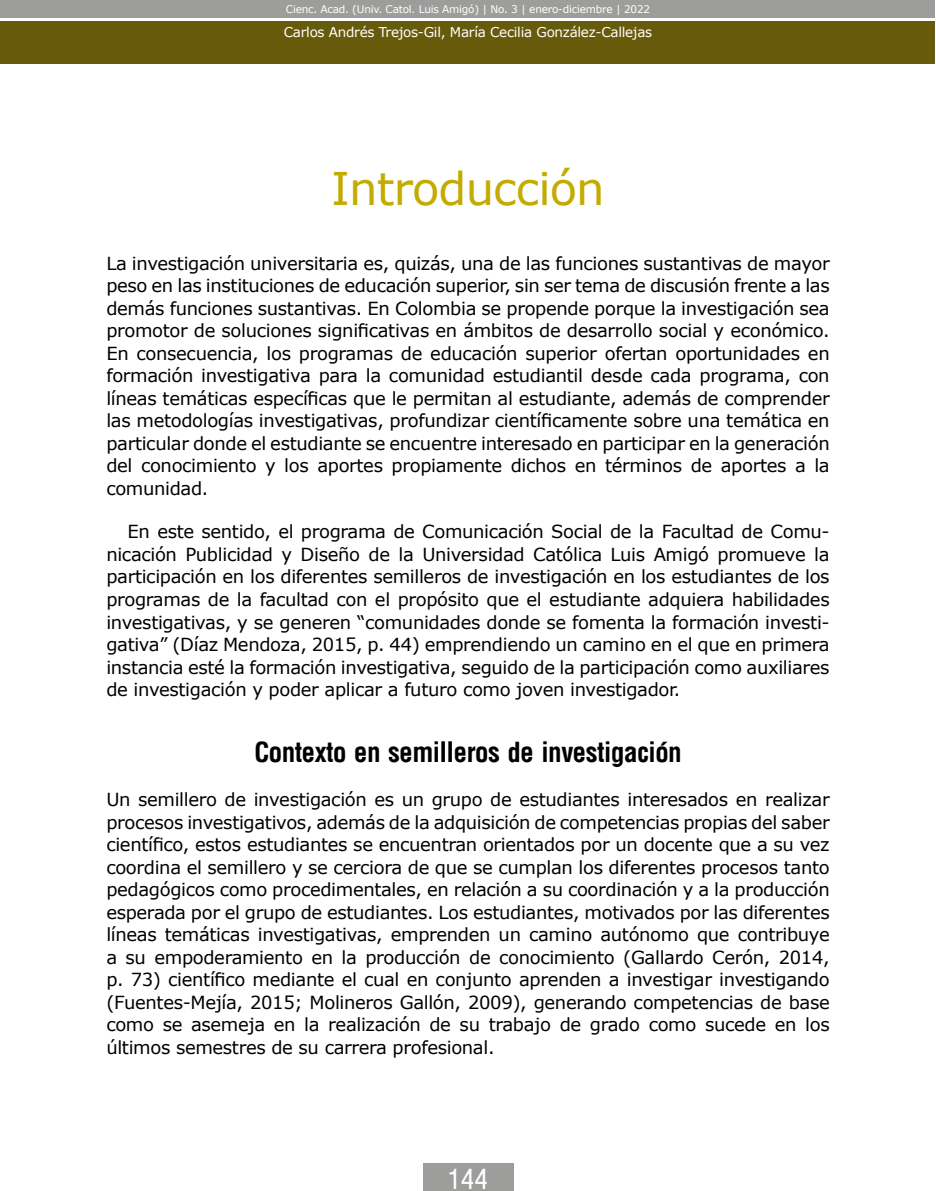
<style>
.page{position:relative;width:936px;height:1191px;background:#fff}
.page>*{position:absolute;margin:0;border:0;box-sizing:border-box;transform-origin:0 0}
.t1{font:45px "Verdana";letter-spacing:-.02em;color:#c4ab00}
.t2{font:700 condensed 27px "Arena";letter-spacing:-.02em;color:#000}
.t3{font:27px "Arena Condensed";color:#fff}
.t4{font:18px/22.5px "Verdana";letter-spacing:-.02em;color:#000;text-align:justify}
.t5{font:13.5px "Verdana";letter-spacing:-.02em;color:#fff}
.t6{font:10.5px "Verdana";letter-spacing:-.02em;color:#fff}
</style>
<div class="page">
<div style="left:0;top:21px;width:934px;height:43px;background:#685a0b"></div>
<div style="left:0;top:0;width:934px;height:18px;background:#9d9d9c"></div>
<div style="left:423px;top:1163px;width:90px;height:28px;background:#9d9d9c"></div>
<p class="t6" style="left:286px;top:2px;width:366px">Cienc. Acad. (Univ. Catol. Luis Amigó) | No. 3 | enero-diciembre | 2022</p>
<p class="t5" style="left:284px;top:23px;width:370px">Carlos Andrés Trejos-Gil, María Cecilia González-Callejas</p>
<h1 class="t1" style="left:331px;top:157px;width:275px">Introducción</h1>
<p class="t4" style="left:106px;top:252px;width:724px">La investigación universitaria es, quizás, una de las funciones sustantivas de mayor peso en las instituciones de educación superior, sin ser tema de discusión frente a las demás funciones sustantivas. En Colombia se propende porque la investigación sea promotor de soluciones significativas en ámbitos de desarrollo social y económico.<br>En consecuencia, los programas de educación superior ofertan oportunidades en formación investigativa para la comunidad estudiantil desde cada programa, con líneas temáticas específicas que le permitan al estudiante, además de comprender las metodologías investigativas, profundizar científicamente sobre una temática en particular donde el estudiante se encuentre interesado en participar en la generación del conocimiento y los aportes propiamente dichos en términos de aportes a la comunidad.</p>
<p class="t4" style="left:106px;top:520px;width:724px;text-indent:21px">En este sentido, el programa de Comunicación Social de la Facultad de Comu&shy;nicación Publicidad y Diseño de la Universidad Católica Luis Amigó promueve la participación en los diferentes semilleros de investigación en los estudiantes de los programas de la facultad con el propósito que el estudiante adquiera habilidades investigativas, y se generen “comunidades donde se fomenta la formación investi&shy;gativa” (Díaz Mendoza, 2015, p. 44) emprendiendo un camino en el que en primera instancia esté la formación investigativa, seguido de la participación como auxiliares de investigación y poder aplicar a futuro como joven investigador.</p>
<h2 class="t2" style="left:254px;top:736px;width:429px">Contexto en semilleros de investigación</h2>
<p class="t4" style="left:106px;top:788px;width:724px">Un semillero de investigación es un grupo de estudiantes interesados en realizar procesos investigativos, además de la adquisición de competencias propias del saber científico, estos estudiantes se encuentran orientados por un docente que a su vez coordina el semillero y se cerciora de que se cumplan los diferentes procesos tanto pedagógicos como procedimentales, en relación a su coordinación y a la producción esperada por el grupo de estudiantes. Los estudiantes, motivados por las diferentes líneas temáticas investigativas, emprenden un camino autónomo que contribuye a su empoderamiento en la producción de conocimiento (Gallardo Cerón, 2014, p. 73) científico mediante el cual en conjunto aprenden a investigar investigando (Fuentes-Mejía, 2015; Molineros Gallón, 2009), generando competencias de base como se asemeja en la realización de su trabajo de grado como sucede en los últimos semestres de su carrera profesional.</p>
<h2 class="t3" style="left:447px;top:1163px;width:42px">144</h2>
</div>
